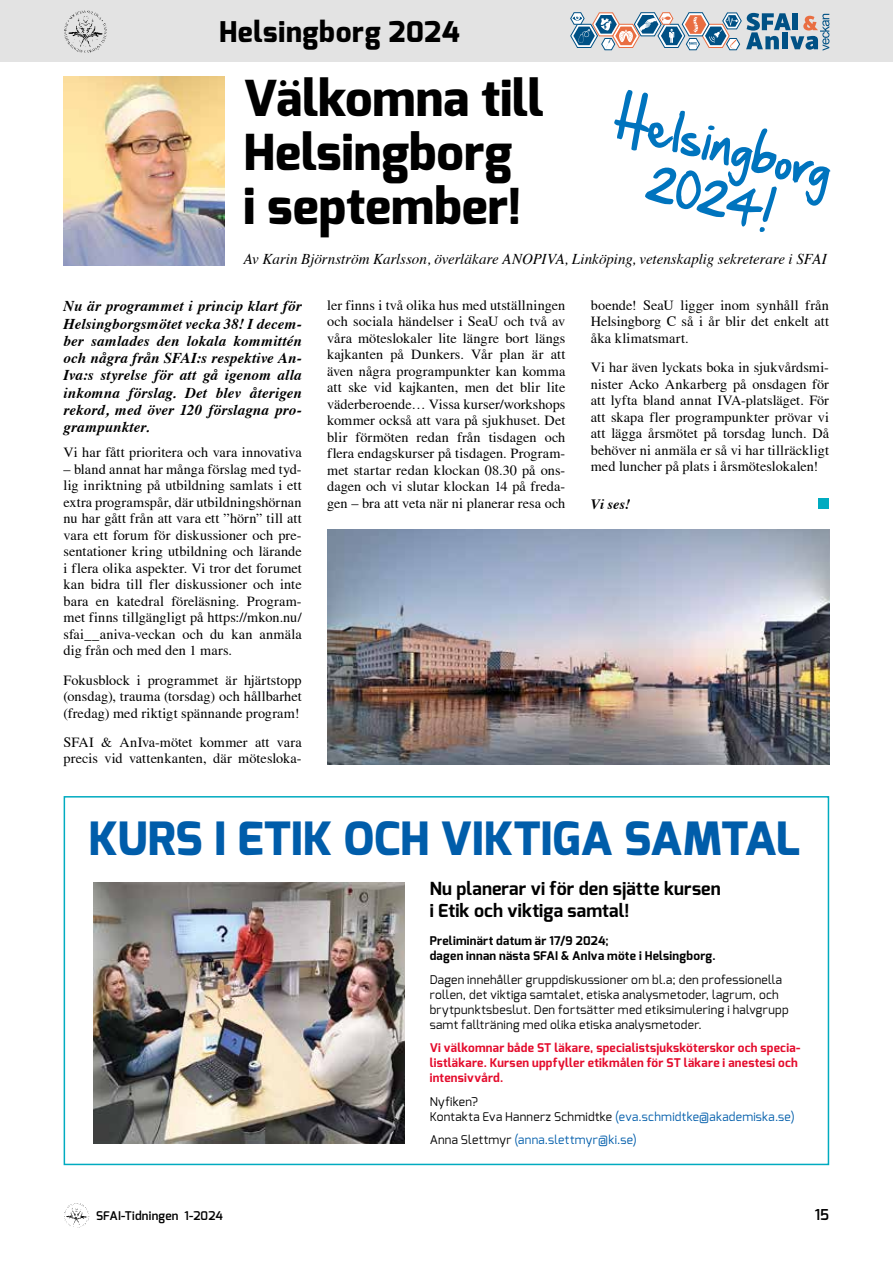
<style>
.page{position:relative;width:893px;height:1263px;background:#fff}
.page>*{position:absolute;margin:0;border:0;box-sizing:border-box;transform-origin:0 0}
.t1{font:800 49.5px/54px "Exo";color:#000}
.t2{font:800 45.9px "Exo";letter-spacing:-.005em;color:#005daa}
.t3{font:45px/54px "Hand Of Sean";color:#0074be;text-align:center;scale:.92 1}
.t4{font:800 28.5px "Exo";letter-spacing:.025em;color:#000}
.t5{font:700 18px/22.5px "Exo";letter-spacing:.005em;color:#000}
.t6{font:italic 700 15px/17.2px "Times";letter-spacing:.01em;color:#000;text-align:justify}
.t7{font:italic 15px "Times";color:#000}
.t8{font:600 15px "Exo";color:#000}
.t9{font:14.25px/16.5px "Times";letter-spacing:.005em;color:#000;text-align:justify}
.t10{font:italic 700 14.25px "Times";color:#000}
.t11{font:12px/15px "Exo";letter-spacing:.02em;color:#000}
.t12{font:700 12px/15px "Exo";letter-spacing:.02em;color:#e40b2c}
.t13{font:700 12px/15px "Exo";letter-spacing:.025em;color:#000}
.t14{font:12px "Exo";letter-spacing:.03em;color:#005daa}
.t15{font:600 12px "Exo";letter-spacing:.02em;color:#000}
.s1{color:#005daa}
.s2{color:#000}
</style>
<div class="page">
<img style="left:64px;top:1203px;width:25px;height:25px">
<div style="left:64px;top:796px;width:765px;height:369px;border:2px solid #00abc0"></div>
<div style="left:0;top:0;width:893px;height:62px;background:#e3e3e3"></div>
<img style="left:64px;top:10px;width:43px;height:43px">
<svg style="left:570px;top:12px;width:259px;height:39px"></svg>
<img style="left:94px;top:883px;width:310px;height:260px">
<div style="left:819px;top:498px;width:10px;height:11px;background:#00abc0"></div>
<img style="left:327px;top:529px;width:502px;height:236px">
<img style="left:64px;top:76px;width:160px;height:189px">
<h3 class="t4" style="left:219px;top:14px;width:242px">Helsingborg 2024</h3>
<h1 class="t1" style="left:243px;top:72px;width:302px">Välkomna till<br>Helsingborg<br>i september!</h1>
<p class="t7" style="left:243px;top:246px;width:585px">Av Karin Björnström Karlsson, överläkare ANOPIVA, Linköping, vetenskaplig sekreterare i SFAI</p>
<p class="t6" style="left:64px;top:296px;width:240px">Nu är programmet i princip klart för Helsingborgsmötet vecka 38! I decem&shy;ber samlades den lokala kommittén och några från SFAI:s respektive An-Iva:s styrelse för att gå igenom alla inkomna förslag. Det blev återigen rekord, med över 120 förslagna pro&shy;grampunkter.</p>
<p class="t9" style="left:64px;top:444px;width:240px">Vi har fått prioritera och vara innovativa</p>
<p class="t9" style="left:64px;top:461px;width:240px">– bland annat har många förslag med tyd&shy;lig inriktning på utbildning samlats i ett extra programspår, där utbildningshörnan nu har gått från att vara ett ”hörn” till att vara ett forum för diskussioner och pre&shy;sentationer kring utbildning och lärande i flera olika aspekter. Vi tror det forumet kan bidra till fler diskussioner och inte bara en katedral föreläsning. Program&shy;met finns tillgängligt på https://mkon.nu/ sfai__aniva-veckan och du kan anmäla dig från och med den 1 mars.</p>
<p class="t9" style="left:64px;top:671px;width:240px">Fokusblock i programmet är hjärtstopp (onsdag), trauma (torsdag) och hållbarhet (fredag) med riktigt spännande program!</p>
<p class="t9" style="left:64px;top:734px;width:240px">SFAI &amp; AnIva-mötet kommer att vara precis vid vattenkanten, där mötesloka-</p>
<h3 class="t3" style="left:621px;top:91px;width:244px;rotate:14deg">Helsingborg<br>2024!</h3>
<p class="t9" style="left:327px;top:297px;width:240px">ler finns i två olika hus med utställningen och sociala händelser i SeaU och två av våra möteslokaler lite längre bort längs kajkanten på Dunkers. Vår plan är att även några programpunkter kan komma att ske vid kajkanten, men det blir lite väderberoende… Vissa kurser/workshops kommer också att vara på sjukhuset. Det blir förmöten redan från tisdagen och flera endagskurser på tisdagen. Program&shy;met startar redan klockan 08.30 på ons&shy;dagen och vi slutar klockan 14 på freda&shy;gen – bra att veta när ni planerar resa och</p>
<p class="t9" style="left:591px;top:297px;width:240px">boende! SeaU ligger inom synhåll från Helsingborg C så i år blir det enkelt att åka klimatsmart.</p>
<p class="t9" style="left:591px;top:359px;width:240px">Vi har även lyckats boka in sjukvårdsmi&shy;nister Acko Ankarberg på onsdagen för att lyfta bland annat IVA-platsläget. För att skapa fler programpunkter prövar vi att lägga årsmötet på torsdag lunch. Då behöver ni anmäla er så vi har tillräckligt med luncher på plats i årsmöteslokalen!</p>
<p class="t10" style="left:591px;top:491px;width:41px">Vi ses!</p>
<h2 class="t2" style="left:88px;top:809px;width:713px">KURS I ETIK OCH VIKTIGA SAMTAL</h2>
<p class="t5" style="left:430px;top:877px;width:293px">Nu planerar vi för den sjätte kursen i Etik och viktiga samtal!</p>
<p class="t13" style="left:430px;top:933px;width:287px">Preliminärt datum är 17/9 2024;<br>dagen innan nästa SFAI &amp; AnIva möte i Helsingborg.</p>
<p class="t11" style="left:430px;top:972px;width:361px">Dagen innehåller gruppdiskussioner om bl.a; den professionella rollen, det viktiga samtalet, etiska analysmetoder, lagrum, och brytpunktsbeslut. Den fortsätter med etiksimulering i halvgrupp samt fallträning med olika etiska analysmetoder.</p>
<p class="t12" style="left:430px;top:1040px;width:372px">Vi välkomnar både ST läkare, specialistsjuksköterskor och specia&shy;listläkare. Kursen uppfyller etikmålen för ST läkare i anestesi och intensivvård.</p>
<p class="t11" style="left:430px;top:1094px;width:367px">Nyfiken?<br>Kontakta Eva Hannerz Schmidtke <span class="s1">(eva.schmidtke@akademiska.se)</span></p>
<p class="t14" style="left:430px;top:1132px;width:209px"><span class="s2">Anna Slettmyr</span> (anna.slettmyr@ki.se)</p>
<p class="t15" style="left:96px;top:1208px;width:128px">SFAI-Tidningen 1-2024</p>
<p class="t8" style="left:815px;top:1205px;width:16px">15</p>
</div>
